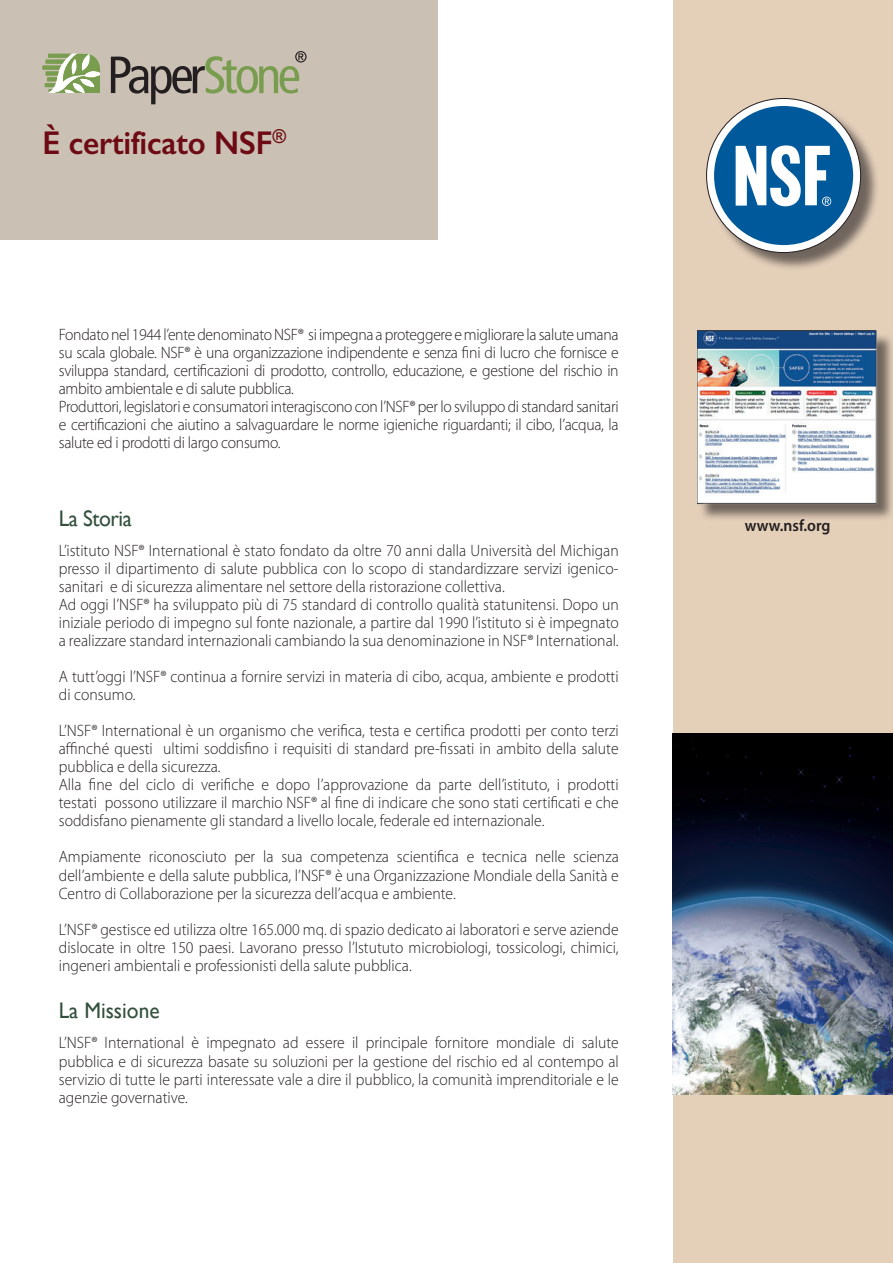
<style>
.page{position:relative;width:893px;height:1263px;background:#fff}
.page>*{position:absolute;margin:0;border:0;box-sizing:border-box;transform-origin:0 0}
.t1{font:600 33px "Gill Sans";letter-spacing:-.005em;color:#6d0a13;scale:.95 1}
.t2{font:22.5px "Gill Sans";color:#32503c;scale:.95 1}
.t3{font:22.5px "Gill Sans";letter-spacing:-.02em;color:#32503c;scale:.95 1}
.t4{font:300 16.5px/18px "Myriad Pro";color:#231f20;scale:.95 1}
.t5{font:300 16.5px/18px "Myriad Pro";letter-spacing:-.02em;color:#231f20;scale:.95 1}
.t6{font:600 16.5px "Myriad Pro";color:#231f20;scale:.95 1}
</style>
<div class="page">
<hr style="left:0;top:0;width:1px;height:1094px;background:#d9bb9b">
<div style="left:0;top:0;width:438px;height:240px;background:#cbc0b4"></div>
<svg style="left:111px;top:51px;width:196px;height:53px"></svg>
<svg style="left:43px;top:54px;width:58px;height:39px"></svg>
<img style="left:0;top:733px;width:1px;height:361px">
<div style="left:673px;top:0;width:220px;height:1263px;background:#e4cfb9"></div>
<div style="left:699px;top:333px;width:194px;height:189px;background:#231f20;opacity:.6"></div>
<img style="left:697px;top:330px;width:182px;height:176px">
<img style="left:673px;top:733px;width:220px;height:361px">
<div style="left:709px;top:101px;width:170px;height:170px;background:#231f20;opacity:.6"></div>
<svg style="left:707px;top:98px;width:154px;height:155px;fill:#fff"></svg>
<div style="left:714px;top:106px;width:139px;height:139px;background:#00599a;border-radius:50%"></div>
<svg style="left:736px;top:145px;width:95px;height:61px"></svg>
<h1 class="t1" style="left:43px;top:123px;width:258px">È certificato NSF<sup>®</sup></h1>
<p class="t5" style="left:59px;top:326px;width:591px">Fondato nel 1944 l’ente denominato NSF® si impegna a proteggere e migliorare la salute umana su scala globale. NSF® è una organizzazione indipendente e senza fini di lucro che fornisce e sviluppa standard, certificazioni di prodotto, controllo, educazione, e gestione del rischio in ambito ambientale e di salute pubblica.<br>Produttori, legislatori e consumatori interagiscono con l’NSF® per lo sviluppo di standard sanitari e certificazioni che aiutino a salvaguardare le norme igieniche riguardanti; il cibo, l’acqua, la salute ed i prodotti di largo consumo.</p>
<h2 class="t3" style="left:59px;top:506px;width:78px">La Storia</h2>
<p class="t4" style="left:59px;top:542px;width:591px">L’istituto NSF® International è stato fondato da oltre 70 anni dalla Università del Michigan presso il dipartimento di salute pubblica con lo scopo di standardizzare servizi igenico&shy;sanitari e di sicurezza alimentare nel settore della ristorazione collettiva.<br>Ad oggi l’NSF® ha sviluppato più di 75 standard di controllo qualità statunitensi. Dopo un iniziale periodo di impegno sul fonte nazionale, a partire dal 1990 l’istituto si è impegnato a realizzare standard internazionali cambiando la sua denominazione in NSF® International.</p>
<p class="t4" style="left:59px;top:668px;width:591px">A tutt’oggi l’NSF® continua a fornire servizi in materia di cibo, acqua, ambiente e prodotti di consumo.</p>
<p class="t4" style="left:59px;top:722px;width:591px">L’NSF® International è un organismo che verifica, testa e certifica prodotti per conto terzi affinché questi ultimi soddisfino i requisiti di standard pre-fissati in ambito della salute pubblica e della sicurezza.<br>Alla fine del ciclo di verifiche e dopo l’approvazione da parte dell’istituto, i prodotti testati possono utilizzare il marchio NSF® al fine di indicare che sono stati certificati e che soddisfano pienamente gli standard a livello locale, federale ed internazionale.</p>
<p class="t4" style="left:59px;top:848px;width:591px;text-align:justify">Ampiamente riconosciuto per la sua competenza scientifica e tecnica nelle scienza dell’ambiente e della salute pubblica, l’NSF® è una Organizzazione Mondiale della Sanità e Centro di Collaborazione per la sicurezza dell’acqua e ambiente.</p>
<p class="t4" style="left:59px;top:920px;width:591px;text-align:justify">L’NSF® gestisce ed utilizza oltre 165.000 mq. di spazio dedicato ai laboratori e serve aziende dislocate in oltre 150 paesi. Lavorano presso l’Istututo microbiologi, tossicologi, chimici, ingeneri ambientali e professionisti della salute pubblica.</p>
<h2 class="t2" style="left:59px;top:998px;width:108px">La Missione</h2>
<p class="t4" style="left:59px;top:1034px;width:591px;text-align:justify">L’NSF® International è impegnato ad essere il principale fornitore mondiale di salute pubblica e di sicurezza basate su soluzioni per la gestione del rischio ed al contempo al servizio di tutte le parti interessate vale a dire il pubblico, la comunità imprenditoriale e le agenzie governative.</p>
<p class="t6" style="left:745px;top:517px;width:92px">www.nsf.org</p>
</div>
